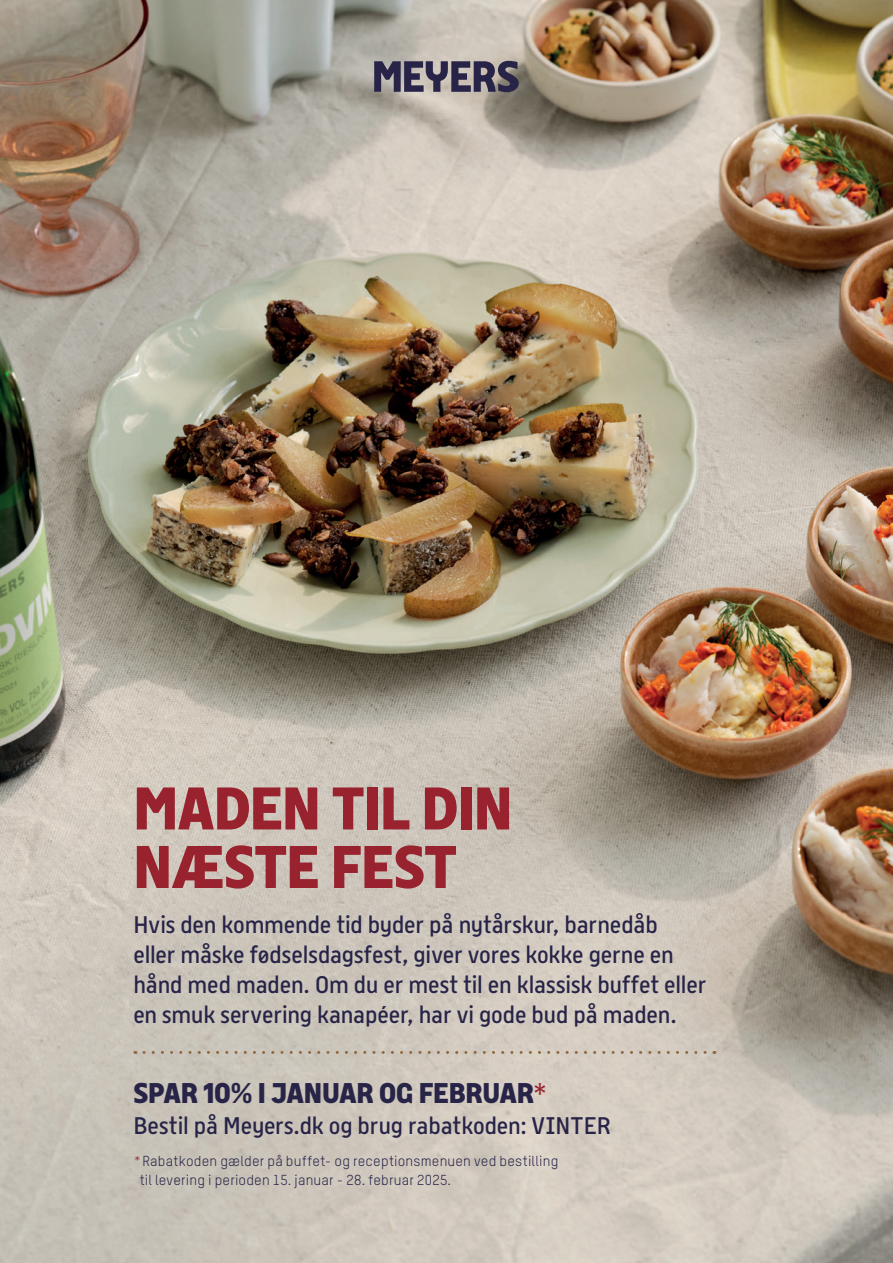
<style>
.page{position:relative;width:893px;height:1263px;background:#fff}
.page>*{position:absolute;margin:0;border:0;box-sizing:border-box;transform-origin:0 0}
.t1{font:700 60px/58.5px "Meyer Grand";letter-spacing:-.005em;color:#98222d}
.t2{font:700 28.5px "Meyer Grand";letter-spacing:-.005em;color:#272448}
.t3{font:300 24px/30px "Meyer Grand";letter-spacing:-.005em;color:#272448}
.t4{font:14.25px/18.8px "TSTARPRO";letter-spacing:.015em;color:#272448}
.s1{font-weight:300;color:#98222d}
.s2{color:#98222d}
</style>
<div class="page">
<img style="left:0;top:0;width:893px;height:1263px">
<svg style="left:144px;top:1051px;width:571px;height:3px;background:#bfb09e"></svg>
<svg style="left:374px;top:61px;width:145px;height:31px;background:#635e6f"></svg>
<h1 class="t1" style="left:133px;top:780px;width:381px">MADEN TIL DIN<br>NÆSTE FEST</h1>
<p class="t3" style="left:133px;top:910px;width:574px">Hvis den kommende tid byder på nytårskur, barnedåb<br>eller måske fødselsdagsfest, giver vores kokke gerne en hånd med maden. Om du er mest til en klassisk buffet eller en smuk servering kanapéer, har vi gode bud på maden.</p>
<p class="t2" style="left:133px;top:1073px;width:414px">SPAR 10% I JANUAR OG FEBRUAR<span class="s1">*</span></p>
<p class="t3" style="left:133px;top:1111px;width:479px">Bestil på Meyers.dk og brug rabatkoden: VINTER</p>
<p class="t4" style="left:140px;top:1151px;width:420px;text-indent:-6px"><span class="s2">*</span>Rabatkoden gælder på buffet- og receptionsmenuen ved bestilling til levering i perioden 15. januar - 28. februar 2025.</p>
</div>
